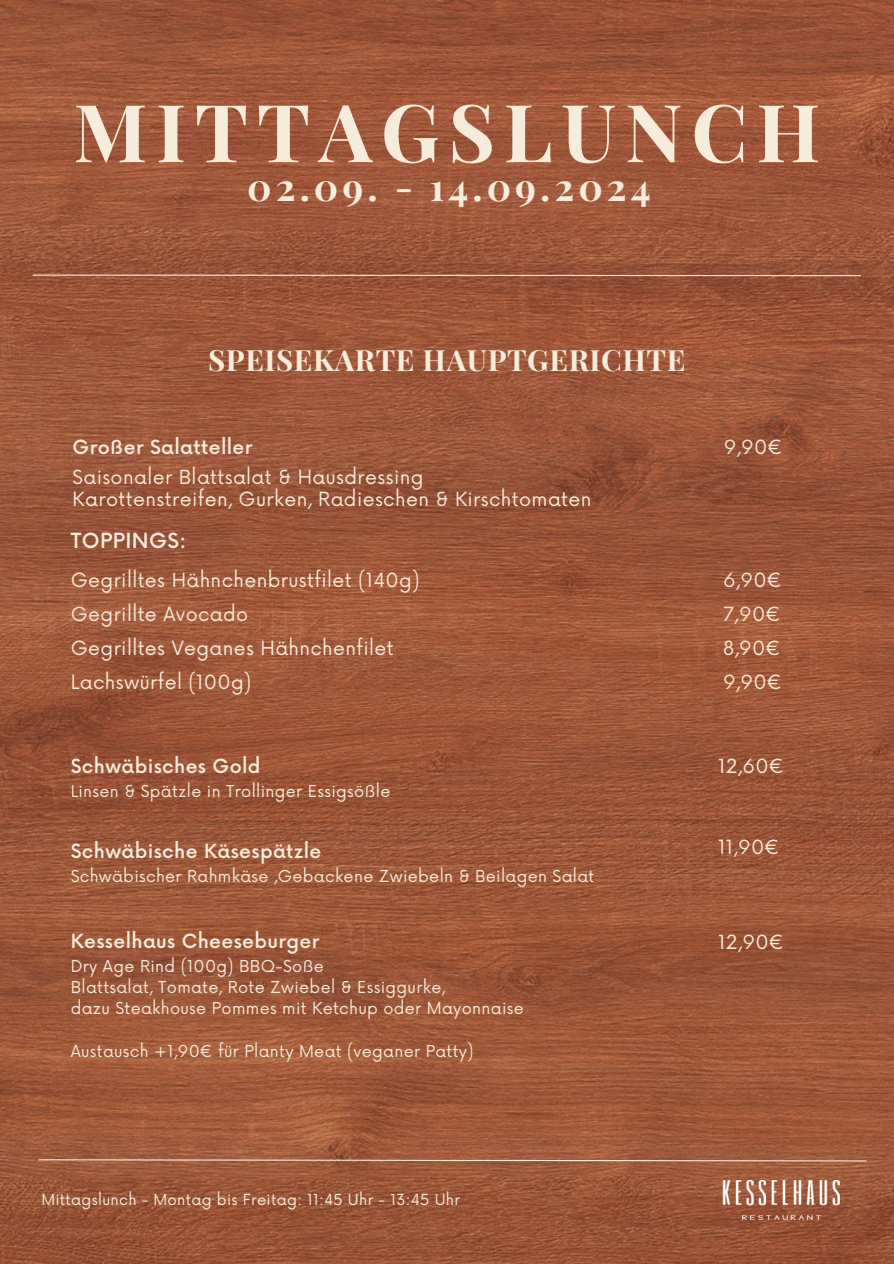
<style>
.page{position:relative;width:894px;height:1264px;background:#fff}
.page>*{position:absolute;margin:0;border:0;box-sizing:border-box;transform-origin:0 0}
.t1{font:700 80.1px "Playfair Display";letter-spacing:.105em;color:#f6ecdb}
.t2{font:700 37.95px "Playfair Display";letter-spacing:.105em;color:#f6ecdb}
.t3{font:700 29.4px "Playfair Display";letter-spacing:.02em;color:#f6ecdb}
.t4{font:500 20.4px "Now";letter-spacing:.02em;color:#f6ecdb}
.t5{font:19.05px/34px "Now";letter-spacing:.02em;color:#f6ecdb}
.t6{font:500 19.05px "Now";letter-spacing:.02em;color:#f6ecdb}
.t7{font:16.05px/21.3px "Now";letter-spacing:.02em;color:#f6ecdb}
.t8{font:14.85px "Now";letter-spacing:.02em;color:#f6ecdb}
</style>
<div class="page">
<img style="left:0;top:0;width:893px;height:1263px">
<svg style="left:37px;top:1158px;width:830px;height:4px;background:#b68268"></svg>
<img style="left:722px;top:1180px;width:117px;height:39px">
<svg style="left:32px;top:274px;width:829px;height:3px;background:#b88a74"></svg>
<h1 class="t1" style="left:73px;top:69px;width:748px">MITTAGSLUNCH</h1>
<h2 class="t2" style="left:247px;top:156px;width:405px">02.09. - 14.09.2024</h2>
<h3 class="t3" style="left:208px;top:336px;width:478px">SPEISEKARTE HAUPTGERICHTE</h3>
<p class="t6" style="left:73px;top:433px;width:181px">Großer Salatteller</p>
<p class="t5" style="left:73px;top:464px;width:520px;line-height:22.5px">Saisonaler Blattsalat &amp; Hausdressing<br>Karottenstreifen, Gurken, Radieschen &amp; Kirschtomaten</p>
<p class="t4" style="left:71px;top:524px;width:117px">TOPPINGS:</p>
<p class="t5" style="left:71px;top:561px;width:350px">Gegrilltes Hähnchenbrustfilet (140g)<br>Gegrillte Avocado<br>Gegrilltes Veganes Hähnchenfilet<br>Lachswürfel (100g)</p>
<p class="t6" style="left:71px;top:751px;width:191px">Schwäbisches Gold</p>
<p class="t7" style="left:71px;top:779px;width:321px">Linsen &amp; Spätzle in Trollinger Essigsößle</p>
<p class="t6" style="left:71px;top:836px;width:252px">Schwäbische Käsespätzle</p>
<p class="t7" style="left:71px;top:864px;width:525px">Schwäbischer Rahmkäse ,Gebackene Zwiebeln &amp; Beilagen Salat</p>
<p class="t6" style="left:71px;top:926px;width:250px">Kesselhaus Cheeseburger</p>
<p class="t7" style="left:71px;top:953px;width:454px">Dry Age Rind (100g) BBQ-Soße<br>Blattsalat, Tomate, Rote Zwiebel &amp; Essiggurke,<br>dazu Steakhouse Pommes mit Ketchup oder Mayonnaise</p>
<p class="t7" style="left:71px;top:1039px;width:404px">Austausch +1,90€ für Planty Meat (veganer Patty)</p>
<p class="t5" style="left:723px;top:429px;width:60px">9,90€</p>
<p class="t5" style="left:723px;top:561px;width:60px;text-align:justify">6,90€ 7,90€ 8,90€ 9,90€</p>
<p class="t5" style="left:718px;top:747px;width:67px">12,60€</p>
<p class="t5" style="left:718px;top:828px;width:63px">11,90€</p>
<p class="t5" style="left:718px;top:923px;width:67px">12,90€</p>
<p class="t8" style="left:41px;top:1187px;width:420px">Mittagslunch - Montag bis Freitag: 11:45 Uhr - 13:45 Uhr</p>
</div>
